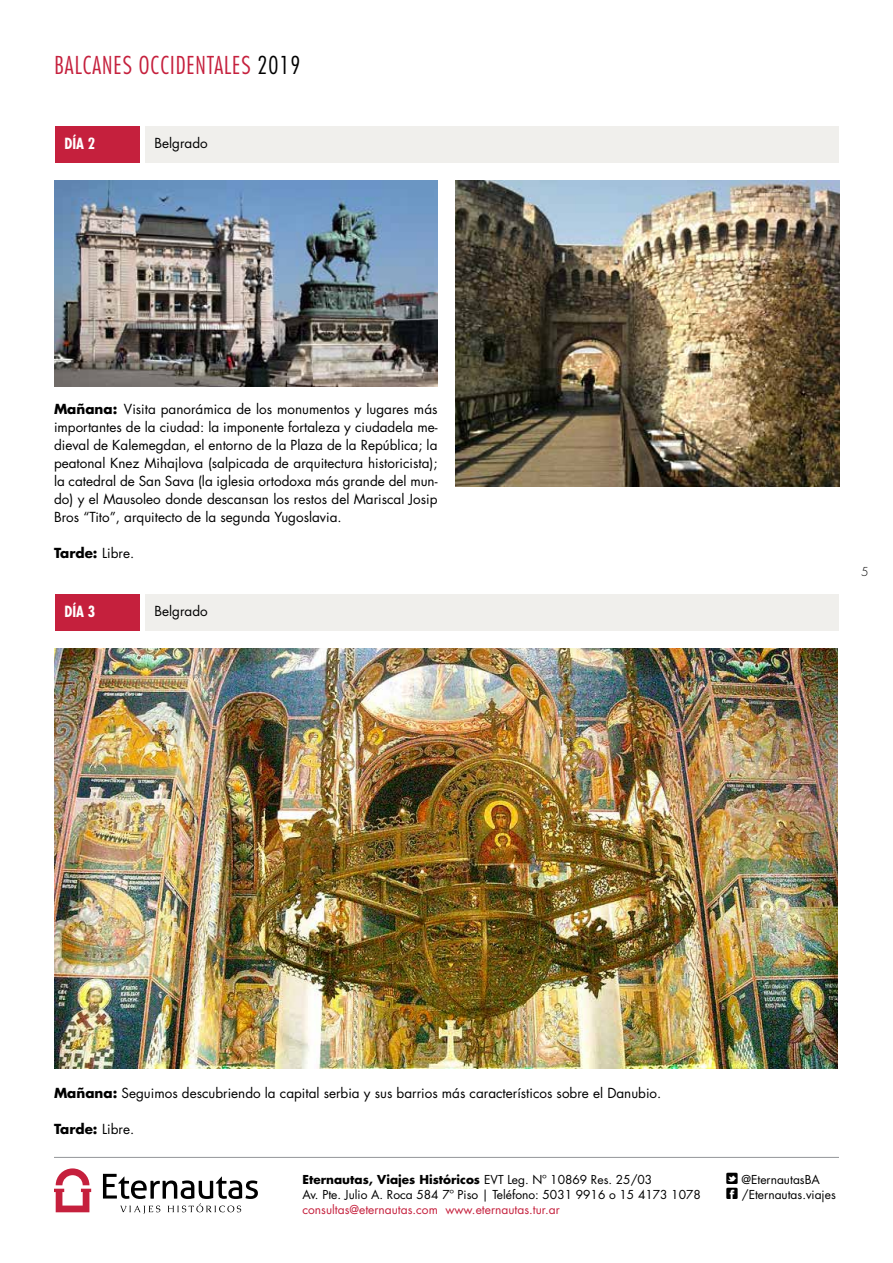
<style>
.page{position:relative;width:893px;height:1263px;background:#fff}
.page>*{position:absolute;margin:0;border:0;box-sizing:border-box;transform-origin:0 0}
.t1{font:300 condensed 24px "Futura Std";letter-spacing:.04em;color:#c5203d}
.t2{font:700 condensed 15px "Futura Std";color:#fff}
.t3{font:13.5px/18px "Futura Std";color:#000;text-align:justify}
.t4{font:700 13.5px "Futura Std";color:#000}
.t5{font:12px/15px "Futura Std";color:#000}
.t6{font:12px "Futura Std";color:#c5203d}
.t7{font:300 12px "Futura Std";color:#000}
.s1{color:#000}
.s2{font-weight:700}
.s3{font-weight:400}
</style>
<div class="page">
<hr style="left:54px;top:1157px;width:785px;height:1px;background:#939598">
<svg style="left:54px;top:1168px;width:37px;height:44px"></svg>
<svg style="left:103px;top:1174px;width:155px;height:40px"></svg>
<div style="left:56px;top:126px;width:84px;height:36px;background:#c5203d"></div>
<div style="left:56px;top:594px;width:84px;height:36px;background:#c5203d"></div>
<div style="left:146px;top:126px;width:693px;height:36px;background:#f0efec"></div>
<div style="left:146px;top:594px;width:693px;height:36px;background:#f0efec"></div>
<img style="left:455px;top:180px;width:384px;height:306px">
<img style="left:54px;top:648px;width:783px;height:420px">
<img style="left:54px;top:180px;width:383px;height:207px">
<h1 class="t1" style="left:54px;top:51px;width:247px">BALCANES OCCIDENTALES <span class="s1">2019</span></h1>
<p class="t2" style="left:64px;top:134px;width:32px">DÍA 2</p>
<p class="t3" style="left:154px;top:135px;width:55px">Belgrado</p>
<p class="t3" style="left:54px;top:400px;width:385px"><span class="s2">Mañana:</span> Visita panorámica de los monumentos y lugares más importantes de la ciudad: la imponente fortaleza y ciudadela me&shy;dieval de Kalemegdan, el entorno de la Plaza de la República; la peatonal Knez Mihajlova (salpicada de arquitectura historicista); la catedral de San Sava (la iglesia ortodoxa más grande del mun&shy;do) y el Mausoleo donde descansan los restos del Mariscal Josip Bros “Tito”, arquitecto de la segunda Yugoslavia.</p>
<p class="t4" style="left:54px;top:544px;width:82px">Tarde: <span class="s3">Libre.</span></p>
<p class="t2" style="left:64px;top:602px;width:32px">DÍA 3</p>
<p class="t3" style="left:154px;top:603px;width:55px">Belgrado</p>
<p class="t7" style="left:861px;top:564px;width:9px">5</p>
<p class="t3" style="left:54px;top:1084px;width:609px"><span class="s2">Mañana:</span> Seguimos descubriendo la capital serbia y sus barrios más característicos sobre el Danubio.</p>
<p class="t4" style="left:54px;top:1120px;width:82px">Tarde: <span class="s3">Libre.</span></p>
<p class="t5" style="left:302px;top:1172px;width:400px"><span class="s2">Eternautas, Viajes Históricos</span> EVT Leg. Nº 10869 Res. 25/03<br>Av. Pte. Julio A. Roca 584 7º Piso | Teléfono: 5031 9916 o 15 4173 1078</p>
<p class="t6" style="left:302px;top:1202px;width:259px">consultas@eternautas.com www.eternautas.tur.ar</p>
<p class="t5" style="left:741px;top:1172px;width:80px">@EternautasBA</p>
<p class="t5" style="left:726px;top:1187px;width:111px">❑ /Eternautas.viajes</p>
</div>
